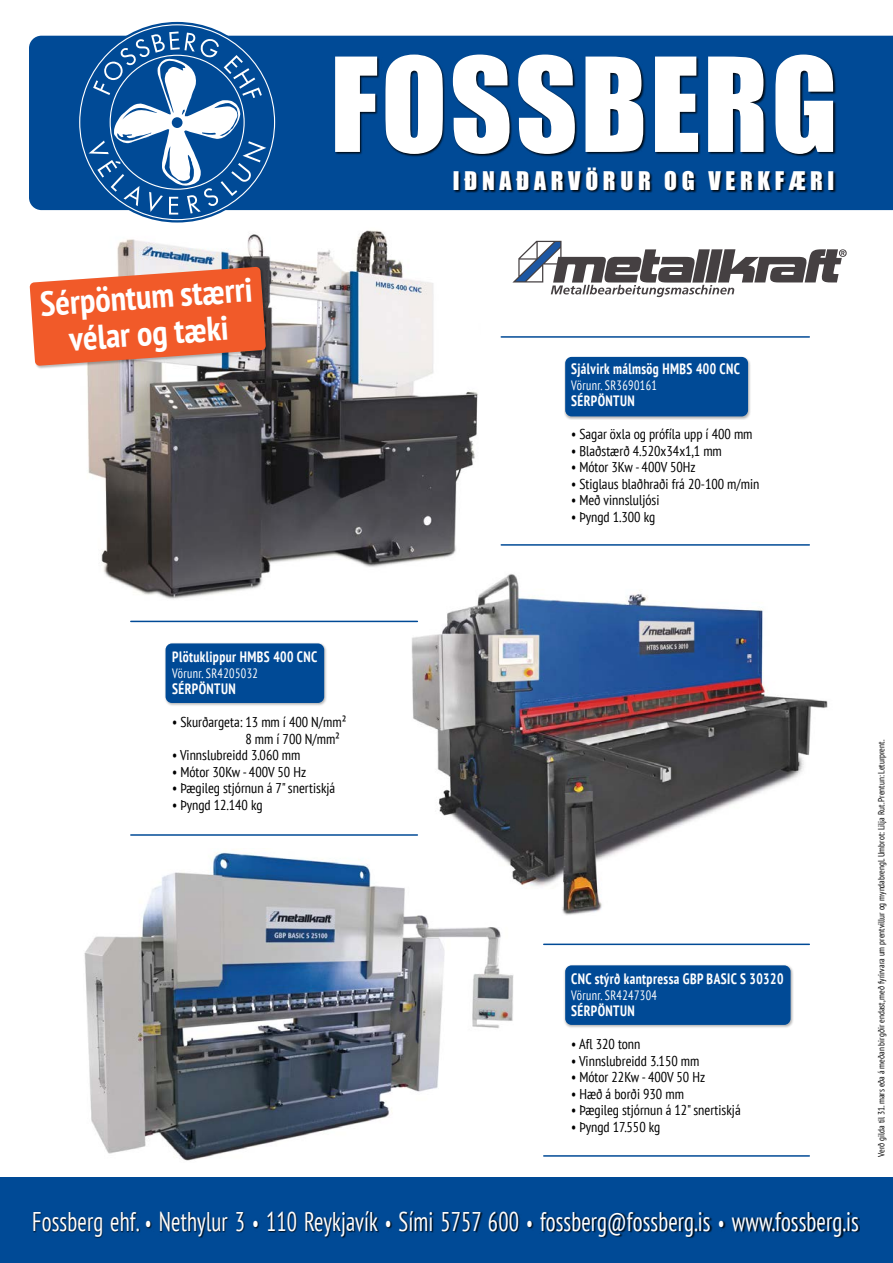
<style>
.page{position:relative;width:893px;height:1263px;background:#fff}
.page>*{position:absolute;margin:0;border:0;box-sizing:border-box;transform-origin:0 0}
.t1{font:120.6px "Impact";letter-spacing:.025em;color:#fff}
.t2{font:700 condensed 34.35px/36.6px "PT Sans";color:#fff;text-align:center}
.t3{font:condensed 27px "PT Sans";letter-spacing:.005em;color:#fff;scale:.84 1}
.t4{font:23.55px "Impact";letter-spacing:.2em;color:#fff}
.t5{font:700 condensed 15px "PT Sans";letter-spacing:.03em;color:#fff;scale:.9 1}
.t6{font:condensed 14.25px/16.5px "PT Sans";color:#000}
.t7{font:condensed 13.5px "PT Sans";letter-spacing:.03em;color:#fff;scale:.9 1}
.t8{font:condensed 9px "PT Sans";color:#000}
.s1{font-size:22.5px}
</style>
<div class="page">
<img style="left:87px;top:230px;width:391px;height:369px">
<div style="left:0;top:1178px;width:893px;height:85px;background:#004a96"></div>
<div style="left:33px;top:1211px;width:827px;height:28px;background:#000;opacity:.9"></div>
<div style="left:29px;top:36px;width:864px;height:174px;background:#004a96"></div>
<div style="left:335px;top:54px;width:502px;height:139px;background:#000;opacity:.9"></div>
<svg style="left:79px;top:24px;width:196px;height:196px"></svg>
<img style="left:408px;top:568px;width:420px;height:347px">
<img style="left:84px;top:848px;width:429px;height:313px">
<div style="left:564px;top:356px;width:188px;height:64px;background:#000;opacity:.3"></div>
<div style="left:565px;top:357px;width:183px;height:59px;background:#004a96;border-radius:6px"></div>
<div style="left:164px;top:642px;width:164px;height:64px;background:#000;opacity:.3"></div>
<div style="left:166px;top:643px;width:158px;height:60px;background:#004a96;border-radius:6px"></div>
<div style="left:564px;top:964px;width:230px;height:64px;background:#000;opacity:.3"></div>
<div style="left:565px;top:965px;width:226px;height:60px;background:#004a96;border-radius:6px"></div>
<svg style="left:512px;top:241px;width:335px;height:56px"></svg>
<div style="left:30px;top:267px;width:239px;height:102px;background:#000;opacity:.27"></div>
<svg style="left:30px;top:267px;width:236px;height:99px;background:#ea6d45"></svg>
<hr style="left:544px;top:943px;width:265px;height:2px;background:#004a96">
<hr style="left:544px;top:1155px;width:265px;height:2px;background:#004a96">
<hr style="left:131px;top:834px;width:286px;height:2px;background:#004a96">
<hr style="left:501px;top:544px;width:308px;height:2px;background:#004a96">
<hr style="left:501px;top:336px;width:308px;height:2px;background:#004a96">
<hr style="left:131px;top:621px;width:286px;height:1px;background:#004a96">
<h2 class="t2" style="left:39px;top:285px;width:214px;rotate:-4deg">Sérpöntum stærri vélar og tæki</h2>
<h1 class="t1" style="left:330px;top:11px;width:509px">FOSSBERG</h1>
<h3 class="t4" style="left:453px;top:163px;width:383px">IÐNAÐARVÖRUR OG VERKFÆRI</h3>
<p class="t5" style="left:571px;top:359px;width:189px">Sjálvirk málmsög HMBS 400 CNC</p>
<p class="t7" style="left:571px;top:376px;width:97px">Vörunr. SR3690161</p>
<p class="t5" style="left:571px;top:391px;width:72px">SÉRPÖNTUN</p>
<p class="t6" style="left:571px;top:426px;width:183px">• Sagar öxla og prófíla upp í 400 mm</p>
<p class="t6" style="left:571px;top:442px;width:152px">• Blaðstærð 4.520x34x1,1 mm</p>
<p class="t6" style="left:571px;top:459px;width:126px">• Mótor 3Kw - 400V 50Hz</p>
<p class="t6" style="left:571px;top:475px;width:190px">• Stiglaus blaðhraði frá 20-100 m/min</p>
<p class="t6" style="left:571px;top:492px;width:90px">• Með vinnsluljósi</p>
<p class="t6" style="left:571px;top:508px;width:86px">• Þyngd 1.300 kg</p>
<p class="t5" style="left:172px;top:647px;width:163px">Plötuklippur HMBS 400 CNC</p>
<p class="t7" style="left:172px;top:664px;width:97px">Vörunr. SR4205032</p>
<p class="t5" style="left:172px;top:679px;width:72px">SÉRPÖNTUN</p>
<p class="t6" style="left:245px;top:714px;width:102px;text-indent:-73px">• Skurðargeta: 13 mm í 400 N/mm²<br>8 mm í 700 N/mm²</p>
<p class="t6" style="left:172px;top:747px;width:130px">• Vinnslubreidd 3.060 mm</p>
<p class="t6" style="left:172px;top:763px;width:135px">• Mótor 30Kw - 400V 50 Hz</p>
<p class="t6" style="left:172px;top:780px;width:165px">• Þægileg stjórnun á 7" snertiskjá</p>
<p class="t6" style="left:172px;top:796px;width:92px">• Þyngd 12.140 kg</p>
<p class="t5" style="left:571px;top:969px;width:237px">CNC stýrð kantpressa GBP BASIC S 30320</p>
<p class="t7" style="left:571px;top:986px;width:97px">Vörunr. SR4247304</p>
<p class="t5" style="left:571px;top:1001px;width:72px">SÉRPÖNTUN</p>
<p class="t6" style="left:571px;top:1036px;width:71px">• Afl 320 tonn</p>
<p class="t6" style="left:571px;top:1052px;width:130px">• Vinnslubreidd 3.150 mm</p>
<p class="t6" style="left:571px;top:1069px;width:135px">• Mótor 22Kw - 400V 50 Hz</p>
<p class="t6" style="left:571px;top:1085px;width:114px">• Hæð á borði 930 mm</p>
<p class="t6" style="left:571px;top:1102px;width:171px">• Þægileg stjórnun á 12" snertiskjá</p>
<p class="t6" style="left:571px;top:1118px;width:91px">• Þyngd 17.550 kg</p>
<p class="t8" style="left:876px;top:1157px;width:418px;rotate:-90deg">Verð gilda til 31. mars eða á meðan birgðir endast, með fyrirvara um prentvillur og myndabrengl. Umbrot: Lilja Rut. Prentun: Leturprent.</p>
<h3 class="t3" style="left:32px;top:1204px;width:985px">Fossberg ehf. <span class="s1">•</span> Nethylur 3 <span class="s1">•</span> 110 Reykjavík <span class="s1">•</span> Sími 5757 600 <span class="s1">•</span> fossberg@fossberg.is <span class="s1">•</span> www.fossberg.is</h3>
</div>
